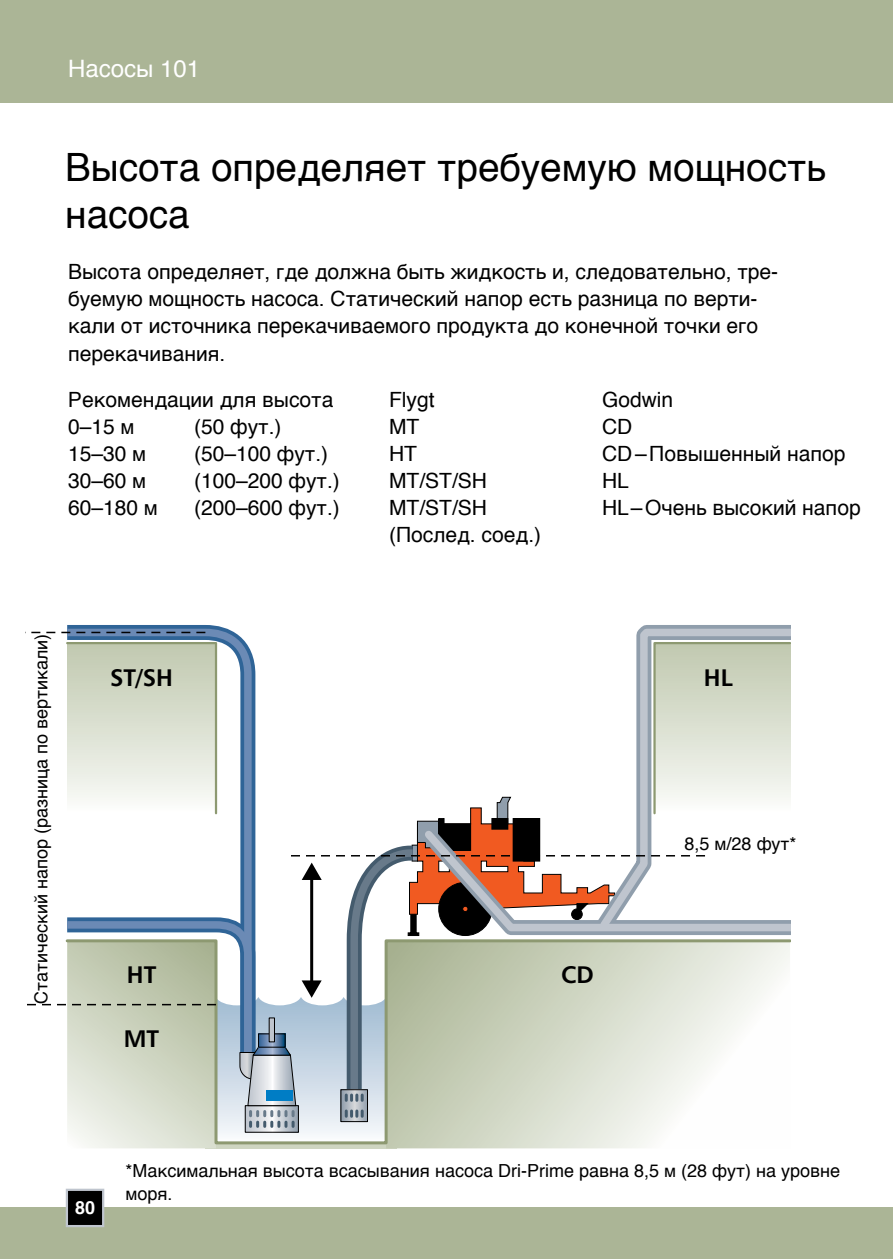
<style>
.page{position:relative;width:893px;height:1259px;background:#fff}
.page>*{position:absolute;margin:0;border:0;box-sizing:border-box;transform-origin:0 0}
.t1{font:39px/46.8px "Helvetica";color:#000}
.t2{font:24px "Humanist 777 BT Bold B";color:#000}
.t3{font:24px "Helvetica";color:#fff}
.t4{font:21px/27px "Helvetica";color:#000}
.t5{font:18px/22.5px "Helvetica";color:#000}
.t6{font:700 18px "Helvetica";color:#fff}
</style>
<div class="page">
<svg style="left:61px;top:625px;width:184px;height:16px;background:#6488af"></svg>
<svg style="left:31px;top:632px;width:174px;height:1px"></svg>
<svg style="left:636px;top:625px;width:155px;height:16px;background:#adb6c1"></svg>
<svg style="left:27px;top:641px;width:764px;height:507px"></svg>
<div style="left:0;top:1208px;width:893px;height:51px;background:#abb596"></div>
<div style="left:0;top:0;width:893px;height:102px;background:#abb596"></div>
<svg style="left:65px;top:1188px;width:40px;height:40px;background:#363738"></svg>
<p class="t3" style="left:68px;top:50px;width:134px">Насосы 101</p>
<h1 class="t1" style="left:65px;top:145px;width:762px">Высота определяет требуемую мощность насоса</h1>
<p class="t4" style="left:68px;top:259px;width:712px">Высота определяет, где должна быть жидкость и, следовательно, тре&shy;буемую мощность насоса. Статический напор есть разница по верти&shy;кали от источника перекачиваемого продукта до конечной точки его перекачивания.</p>
<p class="t4" style="left:68px;top:387px;width:267px">Рекомендации для высота</p>
<p class="t4" style="left:389px;top:387px;width:47px">Flygt</p>
<p class="t4" style="left:602px;top:387px;width:73px">Godwin</p>
<p class="t4" style="left:68px;top:414px;width:68px">0–15 м</p>
<p class="t4" style="left:194px;top:414px;width:89px">(50 фут.)</p>
<p class="t4" style="left:389px;top:414px;width:32px">MT</p>
<p class="t4" style="left:602px;top:414px;width:32px">CD</p>
<p class="t4" style="left:68px;top:441px;width:80px">15–30 м</p>
<p class="t4" style="left:194px;top:441px;width:136px">(50–100 фут.)</p>
<p class="t4" style="left:389px;top:441px;width:29px">HT</p>
<p class="t4" style="left:602px;top:441px;width:245px">CD–Повышенный напор</p>
<p class="t4" style="left:68px;top:468px;width:80px">30–60 м</p>
<p class="t4" style="left:194px;top:468px;width:147px">(100–200 фут.)</p>
<p class="t4" style="left:389px;top:468px;width:100px">MT/ST/SH</p>
<p class="t4" style="left:602px;top:468px;width:28px">HL</p>
<p class="t4" style="left:68px;top:495px;width:91px">60–180 м</p>
<p class="t4" style="left:194px;top:495px;width:147px">(200–600 фут.)</p>
<p class="t4" style="left:389px;top:495px;width:100px">MT/ST/SH</p>
<p class="t4" style="left:602px;top:495px;width:260px">HL–Очень высокий напор</p>
<p class="t4" style="left:389px;top:522px;width:154px">(Послед. соед.)</p>
<p class="t5" style="left:30px;top:1003px;width:371px;rotate:-90deg">Статический напор (разница по вертикали)</p>
<p class="t2" style="left:110px;top:662px;width:64px">ST/SH</p>
<p class="t2" style="left:127px;top:960px;width:31px">HT</p>
<p class="t2" style="left:124px;top:1023px;width:37px">MT</p>
<p class="t2" style="left:561px;top:960px;width:34px">CD</p>
<p class="t2" style="left:704px;top:662px;width:30px">HL</p>
<p class="t5" style="left:685px;top:832px;width:114px">8,5 м/28 фут*</p>
<p class="t6" style="left:75px;top:1193px;width:22px">80</p>
<p class="t5" style="left:125px;top:1160px;width:716px">*Максимальная высота всасывания насоса Dri-Prime равна 8,5 м (28 фут) на уровне моря.</p>
</div>
